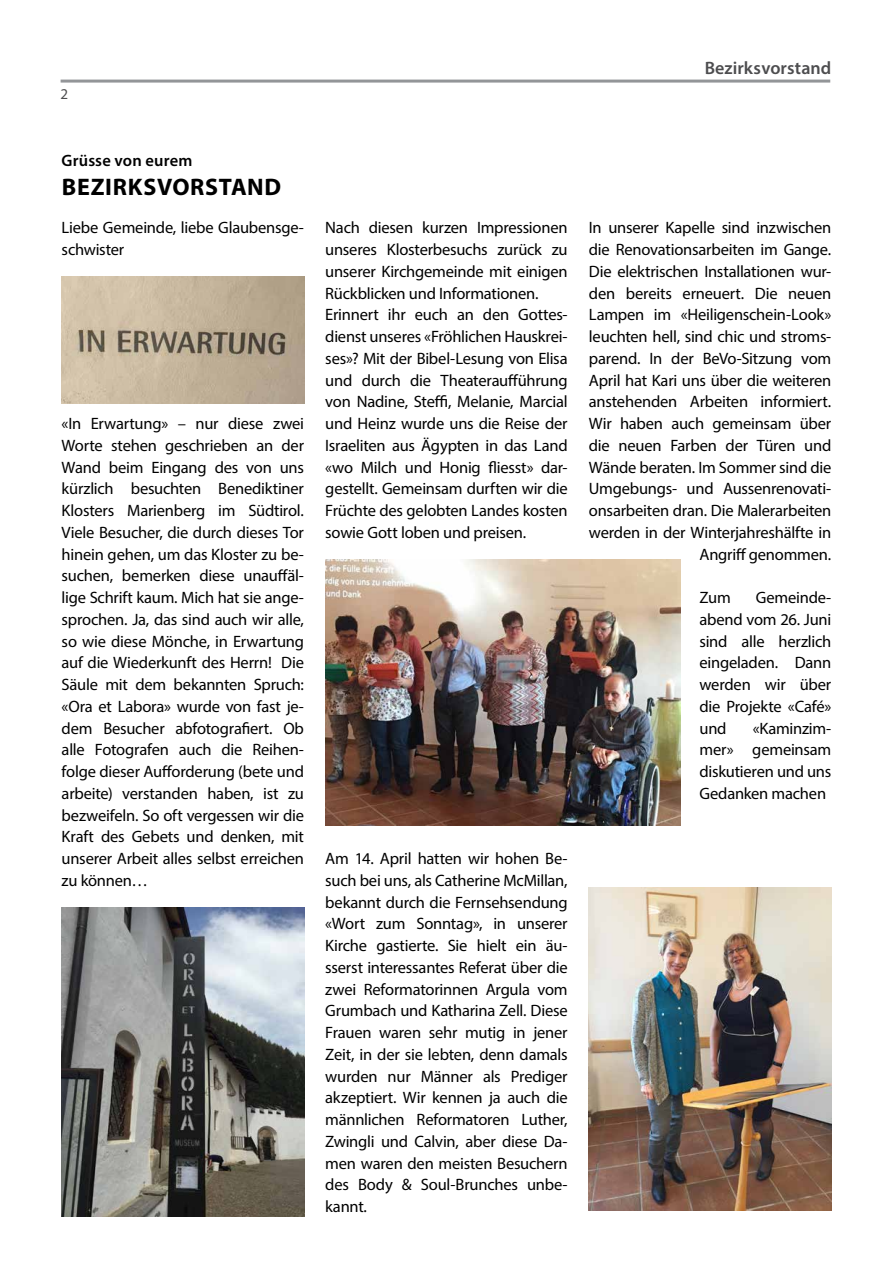
<style>
.page{position:relative;width:893px;height:1263px;background:#fff}
.page>*{position:absolute;margin:0;border:0;box-sizing:border-box;transform-origin:0 0}
.t1{font:700 24px "Myriad Pro";letter-spacing:.03em;color:#000}
.t2{font:600 18px "Myriad Pro";letter-spacing:.005em;color:#4d4d4f}
.t3{font:16.5px/21.8px "Myriad Pro";letter-spacing:-.015em;color:#000;text-align:justify}
.t4{font:600 16.5px "Myriad Pro";letter-spacing:.01em;color:#000}
.t5{font:15px "Myriad Pro";color:#4d4d4f}
</style>
<div class="page">
<hr style="left:61px;top:80px;width:769px;height:3px;background:#939598">
<img style="left:62px;top:277px;width:242px;height:127px">
<img style="left:62px;top:908px;width:242px;height:308px">
<img style="left:325px;top:560px;width:355px;height:266px">
<img style="left:589px;top:887px;width:242px;height:323px">
<p class="t5" style="left:61px;top:85px;width:9px">2</p>
<p class="t2" style="left:705px;top:56px;width:128px">Bezirksvorstand</p>
<p class="t4" style="left:62px;top:150px;width:132px">Grüsse von eurem</p>
<h1 class="t1" style="left:62px;top:171px;width:221px">BEZIRKSVORSTAND</h1>
<p class="t3" style="left:62px;top:217px;width:244px">Liebe Gemeinde, liebe Glaubensge&shy;schwister</p>
<p class="t3" style="left:62px;top:412px;width:244px">«In Erwartung» – nur diese zwei Worte stehen geschrieben an der Wand beim Eingang des von uns kürzlich besuchten Benediktiner Klosters Marienberg im Südtirol.<br>Viele Besucher, die durch dieses Tor hinein gehen, um das Kloster zu be&shy;suchen, bemerken diese unauffäl&shy;lige Schrift kaum. Mich hat sie ange&shy;sprochen. Ja, das sind auch wir alle, so wie diese Mönche, in Erwartung auf die Wiederkunft des Herrn! Die Säule mit dem bekannten Spruch: «Ora et Labora» wurde von fast je&shy;dem Besucher abfotografiert. Ob alle Fotografen auch die Reihen&shy;folge dieser Aufforderung (bete und arbeite) verstanden haben, ist zu bezweifeln. So oft vergessen wir die Kraft des Gebets und denken, mit unserer Arbeit alles selbst erreichen zu können…</p>
<p class="t3" style="left:325px;top:217px;width:244px;text-align:left">Nach diesen kurzen Impressionen unseres Klosterbesuchs zurück zu unserer Kirchgemeinde mit einigen Rückblicken und Informationen.<br>Erinnert ihr euch an den Gottes&shy;dienst unseres «Fröhlichen Hauskrei&shy;ses»? Mit der Bibel-Lesung von Elisa und durch die Theateraufführung von Nadine, Steffi, Melanie, Marcial und Heinz wurde uns die Reise der Israeliten aus Ägypten in das Land «wo Milch und Honig fliesst» dar&shy;gestellt. Gemeinsam durften wir die Früchte des gelobten Landes kosten sowie Gott loben und preisen.</p>
<p class="t3" style="left:325px;top:847px;width:244px">Am 14. April hatten wir hohen Be&shy;such bei uns, als Catherine McMillan, bekannt durch die Fernsehsendung «Wort zum Sonntag», in unserer Kirche gastierte. Sie hielt ein äu&shy;sserst interessantes Referat über die zwei Reformatorinnen Argula vom Grumbach und Katharina Zell. Diese Frauen waren sehr mutig in jener Zeit, in der sie lebten, denn damals wurden nur Männer als Prediger akzeptiert. Wir kennen ja auch die männlichen Reformatoren Luther, Zwingli und Calvin, aber diese Da&shy;men waren den meisten Besuchern des Body &amp; Soul-Brunches unbe&shy;kannt.</p>
<p class="t3" style="left:589px;top:217px;width:244px;text-align:right">In unserer Kapelle sind inzwischen die Renovationsarbeiten im Gange.<br>Die elektrischen Installationen wur&shy;den bereits erneuert. Die neuen Lampen im «Heiligenschein-Look» leuchten hell, sind chic und stroms&shy;parend. In der BeVo-Sitzung vom April hat Kari uns über die weiteren anstehenden Arbeiten informiert.<br>Wir haben auch gemeinsam über die neuen Farben der Türen und Wände beraten. Im Sommer sind die Umgebungs- und Aussenrenovati&shy;onsarbeiten dran. Die Malerarbeiten werden in der Winterjahreshälfte in Angriff genommen.</p>
<p class="t3" style="left:699px;top:586px;width:33px">Zum</p>
<p class="t3" style="left:699px;top:586px;width:133px;text-indent:56px">Gemeinde&shy;abend vom 26. Juni sind alle herzlich eingeladen. Dann werden wir über die Projekte «Café» und</p>
<p class="t3" style="left:699px;top:717px;width:133px;text-indent:53px">«Kaminzim&shy;mer» gemeinsam diskutieren und uns Gedanken machen</p>
</div>
